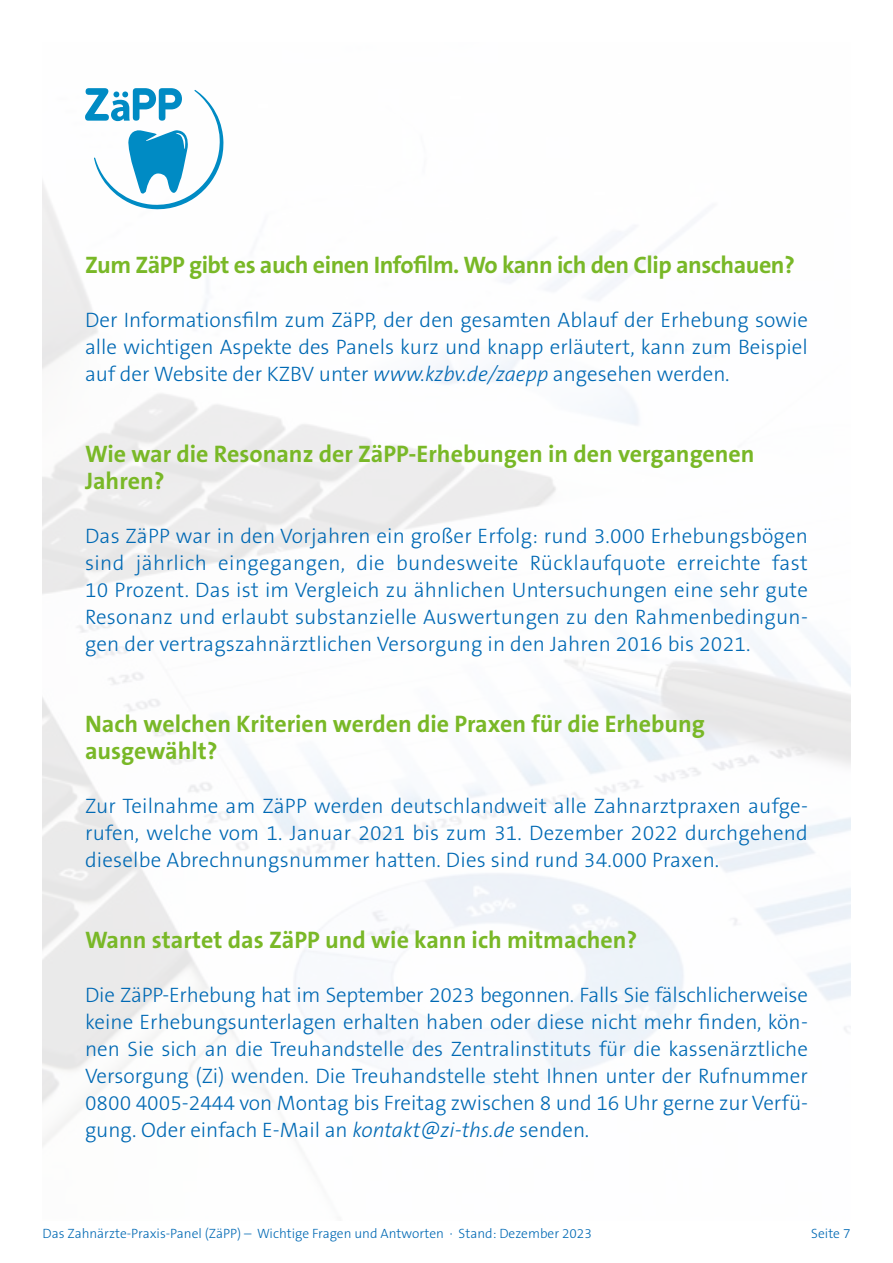
<style>
.page{position:relative;width:893px;height:1263px;background:#fff}
.page>*{position:absolute;margin:0;border:0;box-sizing:border-box;transform-origin:0 0}
.t1{font:700 24px/27px "The Sans B Plus W7";color:#79b827}
.t2{font:700 24px "The Sans B Plus W7";letter-spacing:-.02em;color:#79b827}
.t3{font:300 21px/27px "The Sans B Plus W3";color:#0069b4;text-align:justify}
.t4{font:300 13.5px "The Sans B Plus W3";color:#0069b4}
.s1{font-style:italic}
</style>
<div class="page">
<svg style="left:85px;top:88px;width:138px;height:121px"></svg>
<p class="t2" style="left:85px;top:249px;width:711px">Zum ZäPP gibt es auch einen Infofilm. Wo kann ich den Clip anschauen?</p>
<p class="t3" style="left:85px;top:306px;width:724px">Der Informationsfilm zum ZäPP, der den gesamten Ablauf der Erhebung sowie alle wichtigen Aspekte des Panels kurz und knapp erläutert, kann zum Beispiel auf der Website der KZBV unter <span class="s1">www.kzbv.de/zaepp</span> angesehen werden.</p>
<p class="t1" style="left:85px;top:440px;width:671px">Wie war die Resonanz der ZäPP-Erhebungen in den vergangenen<br>Jahren?</p>
<p class="t3" style="left:85px;top:522px;width:724px">Das ZäPP war in den Vorjahren ein großer Erfolg: rund 3.000 Erhebungsbögen sind jährlich eingegangen, die bundesweite Rücklaufquote erreichte fast 10 Prozent. Das ist im Vergleich zu ähnlichen Untersuchungen eine sehr gute Resonanz und erlaubt substanzielle Auswertungen zu den Rahmenbedingun&shy;gen der vertragszahnärztlichen Versorgung in den Jahren 2016 bis 2021.</p>
<p class="t1" style="left:85px;top:710px;width:621px">Nach welchen Kriterien werden die Praxen für die Erhebung ausgewählt?</p>
<p class="t3" style="left:85px;top:792px;width:724px">Zur Teilnahme am ZäPP werden deutschlandweit alle Zahnarztpraxen aufge&shy;rufen, welche vom 1. Januar 2021 bis zum 31. Dezember 2022 durchgehend dieselbe Abrechnungsnummer hatten. Dies sind rund 34.000 Praxen.</p>
<p class="t1" style="left:85px;top:926px;width:554px">Wann startet das ZäPP und wie kann ich mitmachen?</p>
<p class="t3" style="left:85px;top:981px;width:724px">Die ZäPP-Erhebung hat im September 2023 begonnen. Falls Sie fälschlicherweise keine Erhebungsunterlagen erhalten haben oder diese nicht mehr finden, kön&shy;nen Sie sich an die Treuhandstelle des Zentralinstituts für die kassenärztliche Versorgung (Zi) wenden. Die Treuhandstelle steht Ihnen unter der Rufnummer 0800 4005-2444 von Montag bis Freitag zwischen 8 und 16 Uhr gerne zur Verfü&shy;gung. Oder einfach E-Mail an <span class="s1">kontakt@zi-ths.de</span> senden.</p>
<p class="t4" style="left:43px;top:1224px;width:551px">Das Zahnärzte-Praxis-Panel (ZäPP) – Wichtige Fragen und Antworten · Stand: Dezember 2023</p>
<p class="t4" style="left:811px;top:1224px;width:41px">Seite 7</p>
</div>
